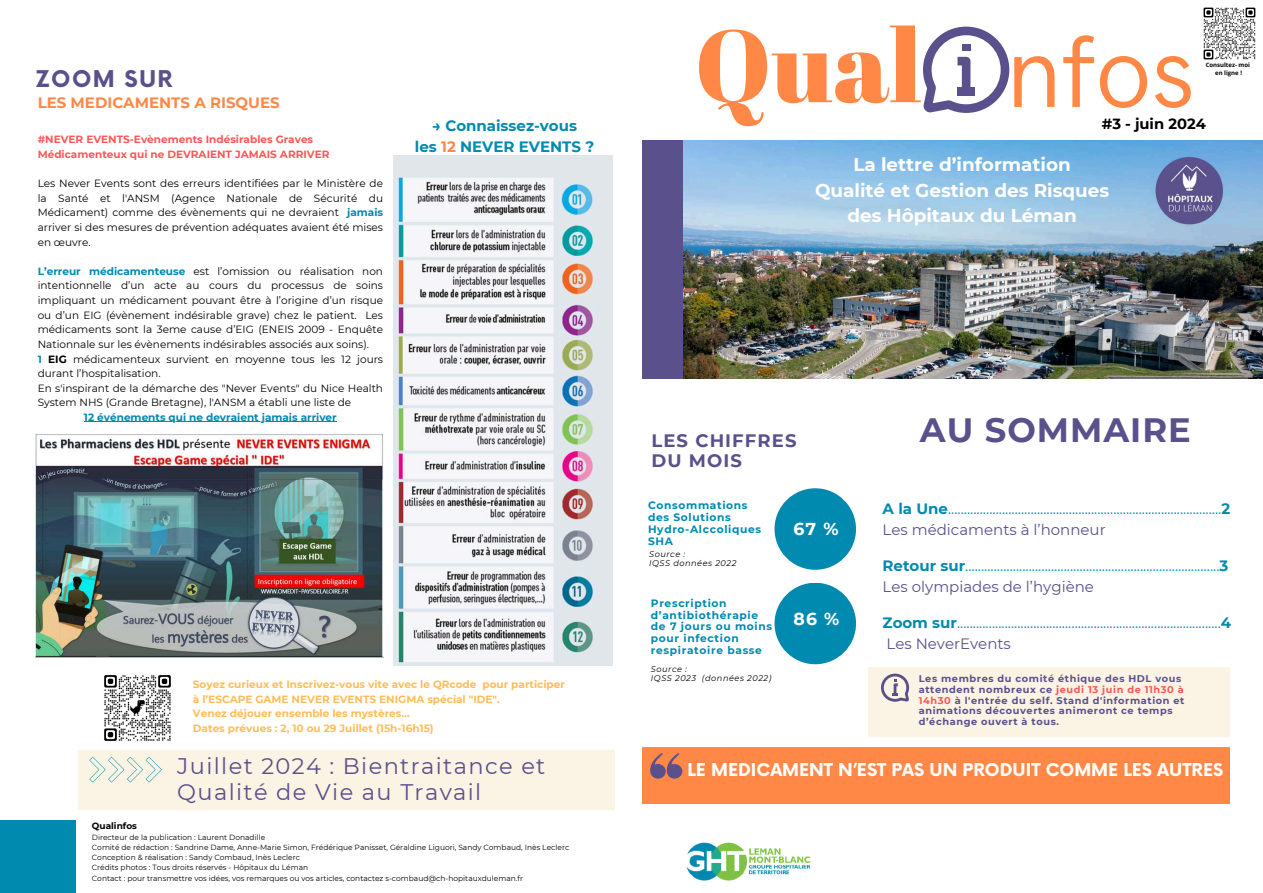
<style>
.page{position:relative;width:1263px;height:893px;background:#fff}
.page>*{position:absolute;margin:0;border:0;box-sizing:border-box;transform-origin:0 0}
.t1{font:102.23px "Abril Fatface";color:#ff8847}
.t2{font:700 33.75px "Montserrat";letter-spacing:.03em;color:#5a508c}
.t3{font:22.5px/25.9px "Montserrat";letter-spacing:.06em;color:#5a508c}
.t4{font:700 22.5px "Now";letter-spacing:.06em;color:#5a508c}
.t5{font:700 18.38px/25.3px "Montserrat";color:#fff;text-align:center}
.t6{font:700 18px/20.2px "Montserrat";letter-spacing:.06em;color:#5a508c}
.t7{font:700 17.25px "Now";color:#fff}
.t8{font:700 17.25px "Montserrat";color:#fff}
.t9{font:15px/20.9px "Montserrat";color:#008ab0}
.t10{font:700 15px/20.9px "Montserrat";color:#008ab0;text-align:center}
.t11{font:700 15px "Montserrat";color:#ff8847}
.t12{font:700 14.7px "Montserrat";color:#000}
.t13{font:700 10.65px/11.9px "Montserrat";letter-spacing:.06em;color:#008ab0}
.t14{font:10.5px/14.6px "Montserrat";color:#000;text-align:justify}
.t15{font:700 10.5px/14.6px "Montserrat";color:#ffbd59}
.t16{font:700 10.5px/14.6px "Montserrat";color:#ff5757}
.t17{font:700 10.5px "Montserrat";color:#008ab0}
.t18{font:700 9.75px/10.6px "Montserrat";letter-spacing:.06em;color:#5a508c}
.t19{font:700 9px "Montserrat";color:#000}
.t20{font:italic 8.25px/9px "Montserrat";letter-spacing:.06em;color:#000}
.t21{font:7.5px/10.1px "Montserrat";color:#000}
.t22{font:700 6px/8px "Open Sans";color:#000;text-align:center}
.s1{font-weight:700;color:#008ab0}
.s2{font-weight:700}
.s3{color:#ff8847}
.s4{font-family:"HK Grotesk"}
.s5{color:#5a508c}
.s6{color:#ff5757}
</style>
<div class="page">
<img style="left:682px;top:140px;width:581px;height:239px">
<div style="left:642px;top:140px;width:40px;height:238px;background:#5a508c"></div>
<div style="left:642px;top:748px;width:587px;height:56px;background:#ff8847"></div>
<svg style="left:650px;top:753px;width:32px;height:25px"></svg>
<div style="left:79px;top:750px;width:536px;height:59px;background:#fbf3e3"></div>
<svg style="left:89px;top:757px;width:73px;height:25px"></svg>
<img style="left:686px;top:842px;width:125px;height:39px">
<img style="left:1152px;top:155px;width:75px;height:72px">
<div style="left:774px;top:488px;width:82px;height:82px;background:#008ab0;border-radius:50%"></div>
<div style="left:868px;top:667px;width:362px;height:69px;background:#fbf3e3"></div>
<svg style="left:881px;top:673px;width:28px;height:28px"></svg>
<div style="left:0;top:820px;width:75px;height:73px;background:#008ab0"></div>
<svg style="left:923px;top:27px;width:86px;height:86px"></svg>
<div style="left:957px;top:87px;width:18px;height:9px;background:#5a508c"></div>
<div style="left:962px;top:44px;width:8px;height:6px;background:#5a508c"></div>
<img style="left:1203px;top:7px;width:53px;height:53px">
<img style="left:393px;top:155px;width:219px;height:511px">
<img style="left:35px;top:434px;width:348px;height:224px">
<img style="left:104px;top:675px;width:67px;height:66px">
<hr style="left:84px;top:422px;width:253px;height:1px;background:#008ab0">
<div style="left:774px;top:583px;width:82px;height:81px;background:#008ab0;border-radius:50%"></div>
<h3 class="t4" style="left:35px;top:67px;width:139px">ZOOM SUR</h3>
<h3 class="t11" style="left:38px;top:94px;width:243px">LES MEDICAMENTS A RISQUES</h3>
<p class="t16" style="left:38px;top:132px;width:293px">#NEVER EVENTS-Evènements Indésirables Graves<br>Médicamenteux qui ne DEVRAIENT JAMAIS ARRIVER</p>
<p class="t14" style="left:38px;top:176px;width:347px">Les Never Events sont des erreurs identifiées par le Ministère de la Santé et l'ANSM (Agence Nationale de Sécurité du Médicament) comme des évènements qui ne devraient <span class="s1">jamais </span>arriver si des mesures de prévention adéquates avaient été mises en œuvre.</p>
<p class="t14" style="left:38px;top:264px;width:347px;text-align:left"><span class="s1">L’erreur médicamenteuse</span> est l’omission ou réalisation non intentionnelle d’un acte au cours du processus de soins impliquant un médicament pouvant être à l’origine d’un risque ou d’un EIG (évènement indésirable grave) chez le patient. Les médicaments sont la 3eme cause d’EIG (ENEIS 2009 - Enquête Nationnale sur les évènements indésirables associés aux soins).<br><span class="s1">1</span> <span class="s2">EIG</span> médicamenteux survient en moyenne tous les 12 jours durant l’hospitalisation.<br>En s'inspirant de la démarche des "Never Events" du Nice Health System NHS (Grande Bretagne), l'ANSM a établi une liste de</p>
<p class="t17" style="left:84px;top:411px;width:254px">12 événements qui ne devraient jamais arriver</p>
<h3 class="t10" style="left:415px;top:115px;width:181px">→ Connaissez-vous<br>les <span class="s3">12</span> NEVER EVENTS ?</h3>
<p class="t15" style="left:193px;top:677px;width:374px">Soyez curieux et Inscrivez-vous vite avec le QRcode pour participer à l’ESCAPE GAME NEVER EVENTS ENIGMA spécial "IDE".<br>Venez déjouer ensemble les mystères…<br>Dates prévues : 2, 10 ou 29 Juillet (15h-16h15)</p>
<h3 class="t3" style="left:177px;top:752px;width:370px">Juillet 2024 : Bientraitance et<br>Qualité de Vie au Travail</h3>
<p class="t19" style="left:92px;top:820px;width:47px">Qualinfos</p>
<p class="t21" style="left:92px;top:832px;width:479px">Directeur de la publication : Laurent Donadille<br>Comité de rédaction : Sandrine Dame, Anne-Marie Simon, Frédérique Panisset, Géraldine Liguori, Sandy Combaud, Inès Leclerc Conception &amp; réalisation : Sandy Combaud, Inès Leclerc<br>Crédits photos : Tous droits réservés - Hôpitaux du Léman<br>Contact : pour transmettre vos idées, vos remarques ou vos articles, contactez s-combaud@ch-hopitauxduleman.fr</p>
<h1 class="t1" style="left:695px;top:-6px;width:501px">Qual <span class="s4">nfos</span></h1>
<p class="t22" style="left:1206px;top:61px;width:46px">Consultez- moi en ligne !</p>
<h3 class="t12" style="left:1102px;top:115px;width:106px">#3 - juin 2024</h3>
<h3 class="t5" style="left:815px;top:152px;width:296px">La lettre d’information<br>Qualité et Gestion des Risques des Hôpitaux du Léman</h3>
<h3 class="t6" style="left:651px;top:430px;width:147px">LES CHIFFRES<br>DU MOIS</h3>
<h2 class="t2" style="left:920px;top:409px;width:272px">AU SOMMAIRE</h2>
<p class="t13" style="left:648px;top:499px;width:115px">Consommations des Solutions<br>Hydro-Alccoliques<br>SHA</p>
<p class="t20" style="left:649px;top:550px;width:89px">Source :<br>IQSS données 2022</p>
<p class="t13" style="left:651px;top:597px;width:123px">Prescription d’antibiothérapie de 7 jours ou moins pour infection respiratoire basse</p>
<p class="t20" style="left:651px;top:664px;width:122px">Source :<br>IQSS 2023 (données 2022)</p>
<h3 class="t8" style="left:794px;top:518px;width:46px">67 %</h3>
<h3 class="t8" style="left:794px;top:608px;width:47px">86 %</h3>
<h3 class="t9" style="left:882px;top:498px;width:349px"><span class="s2">A la Une</span>......................................................................................<span class="s2">2<br></span><span class="s5">Les médicaments à l’honneur</span></h3>
<h3 class="t9" style="left:882px;top:555px;width:347px"><span class="s2">Retour sur</span>................................................................................<span class="s2">3<br></span><span class="s5">Les olympiades de l’hygiène</span></h3>
<h3 class="t9" style="left:882px;top:612px;width:350px"><span class="s2">Zoom sur</span>...................................................................................<span class="s2">4<br></span><span class="s5">Les NeverEvents</span></h3>
<p class="t18" style="left:919px;top:673px;width:267px">Les membres du comité éthique des HDL vous attendent nombreux ce <span class="s6">jeudi 13 juin de 11h30 à 14h30</span> à l'entrée du self. Stand d'information et animations découvertes animeront ce temps d’échange ouvert à tous.</p>
<h3 class="t7" style="left:687px;top:760px;width:537px">LE MEDICAMENT N’EST PAS UN PRODUIT COMME LES AUTRES</h3>
</div>
